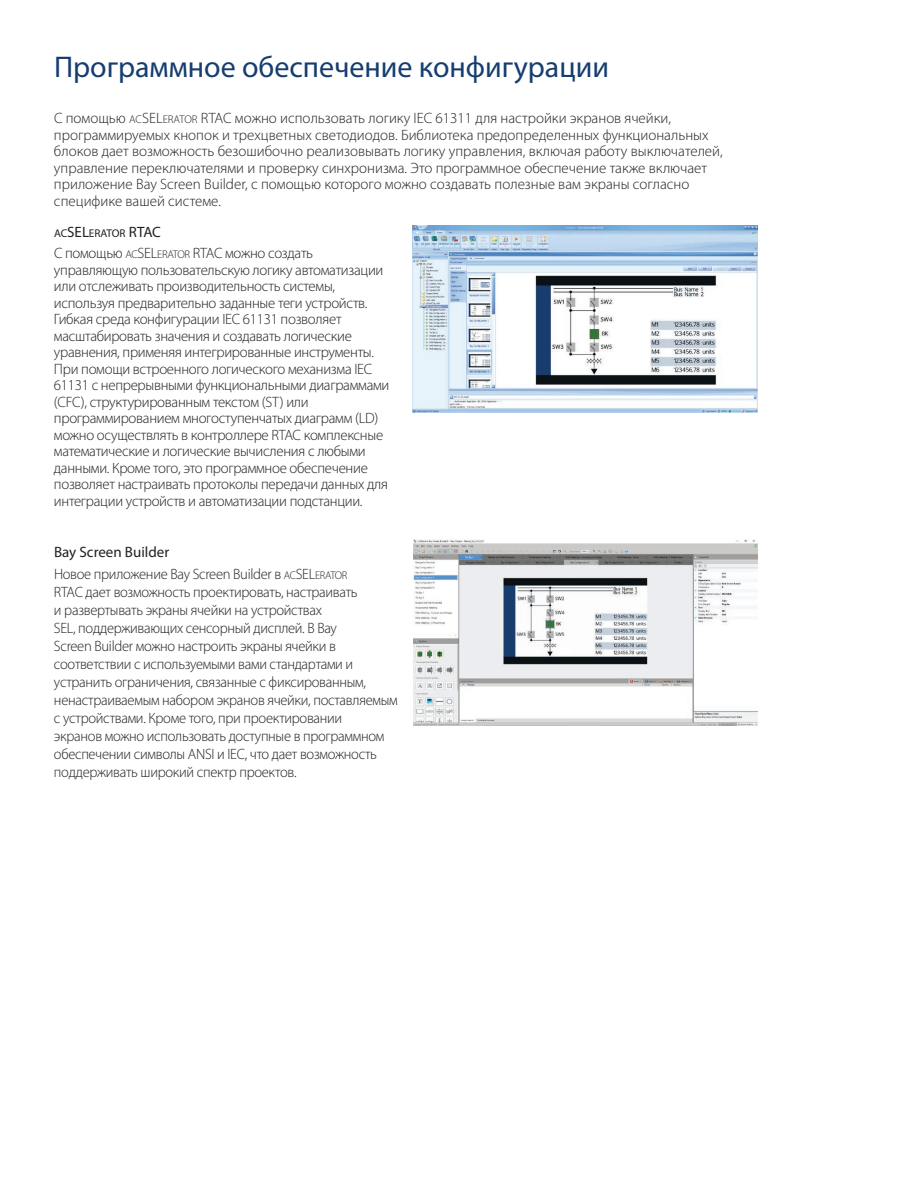
<style>
.page{position:relative;width:918px;height:1188px;background:#fff}
.page>*{position:absolute;margin:0;border:0;box-sizing:border-box;transform-origin:0 0}
.t1{font:30px "Myriad Pro";color:#163d6f}
.t2{font:300 15px/16.5px "Myriad Pro";letter-spacing:-.02em;color:#231f20}
.t3{font:300 15px/16.5px "Myriad Pro";color:#231f20}
.t4{font:11.25px "Myriad Pro";letter-spacing:-.005em;color:#231f20}
.s1{font-size:11.25px}
.s2{font-size:15px}
.s3{font-weight:400}
</style>
<div class="page">
<img style="left:412px;top:226px;width:345px;height:186px">
<img style="left:413px;top:539px;width:344px;height:187px">
<h1 class="t1" style="left:54px;top:48px;width:557px">Программное обеспечение конфигурации</h1>
<p class="t3" style="left:54px;top:110px;width:670px">С помощью <span class="s1">AC</span>SEL<span class="s1">ERATOR</span> RTAC можно использовать логику IEC 61311 для настройки экранов ячейки, программируемых кнопок и трехцветных светодиодов. Библиотека предопределенных функциональных блоков дает возможность безошибочно реализовывать логику управления, включая работу выключателей, управление переключателями и проверку синхронизма. Это программное обеспечение также включает приложение Bay Screen Builder, с помощью которого можно создавать полезные вам экраны согласно специфике вашей системе.</p>
<p class="t4" style="left:54px;top:226px;width:109px">AC<span class="s2">SEL</span>ERATOR <span class="s2">RTAC</span></p>
<p class="t2" style="left:54px;top:245px;width:337px">С помощью <span class="s1">AC</span>SEL<span class="s1">ERATOR</span> RTAC можно создать управляющую пользовательскую логику автоматизации или отслеживать производительность системы, используя предварительно заданные теги устройств.<br>Гибкая среда конфигурации IEC 61131 позволяет масштабировать значения и создавать логические уравнения, применяя интегрированные инструменты.<br>При помощи встроенного логического механизма IEC 61131 с непрерывными функциональными диаграммами (CFC), структурированным текстом (ST) или программированием многоступенчатых диаграмм (LD) можно осуществлять в контроллере RTAC комплексные математические и логические вычисления с любыми данными. Кроме того, это программное обеспечение позволяет настраивать протоколы передачи данных для интеграции устройств и автоматизации подстанции.</p>
<p class="t2" style="left:54px;top:541px;width:295px;line-height:22.6px"><span class="s3">Bay Screen Builder<br></span>Новое приложение Bay Screen Builder в <span class="s1">AC</span>SEL<span class="s1">ERATOR</span></p>
<p class="t2" style="left:54px;top:583px;width:345px;line-height:18px">RTAC дает возможность проектировать, настраивать<br>и развертывать экраны ячейки на устройствах<br>SEL, поддерживающих сенсорный дисплей. В Bay<br>Screen Builder можно настроить экраны ячейки в соответствии с используемыми вами стандартами и устранить ограничения, связанные с фиксированным, ненастраиваемым набором экранов ячейки, поставляемым с устройствами. Кроме того, при проектировании<br>экранов можно использовать доступные в программном обеспечении символы ANSI и IEC, что дает возможность поддерживать широкий спектр проектов.</p>
</div>
